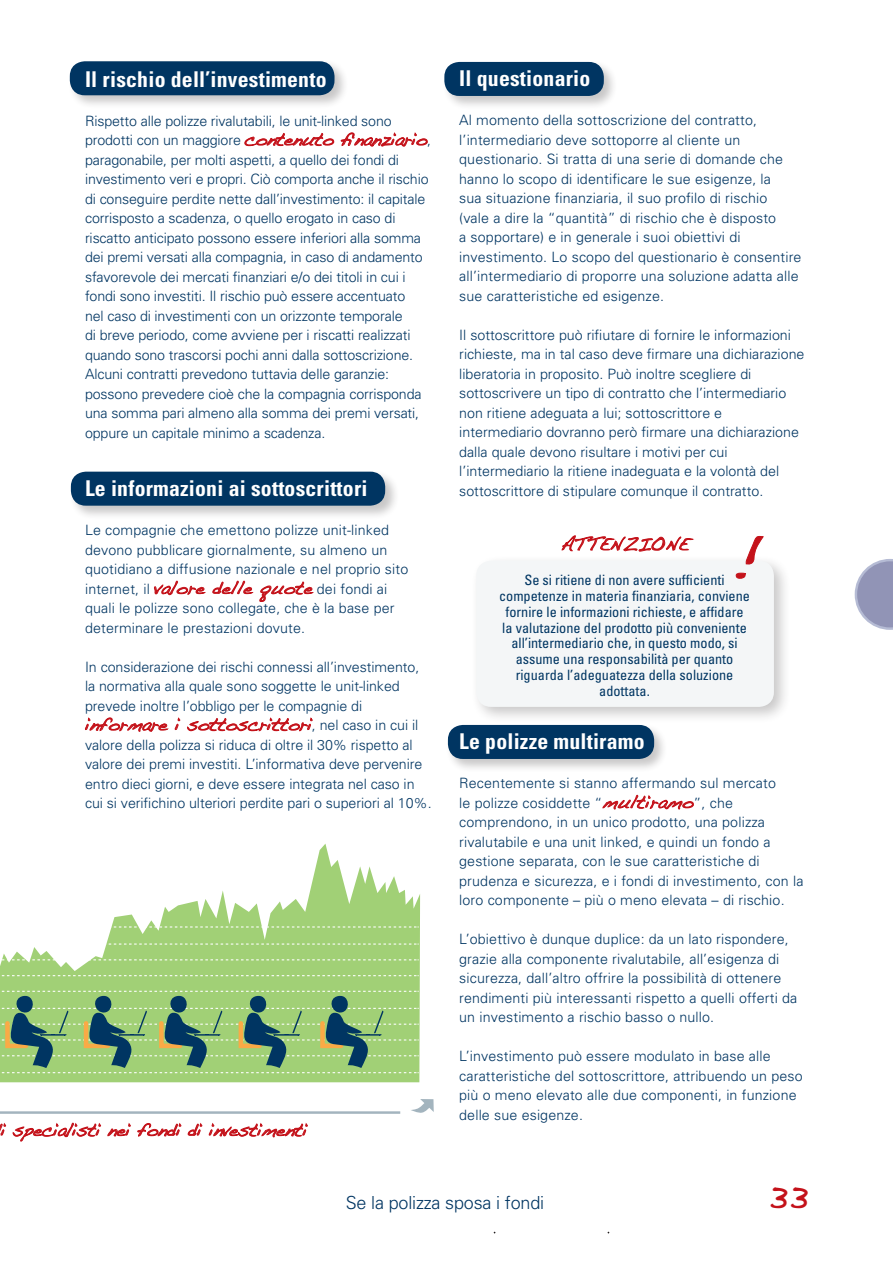
<style>
.page{position:relative;width:893px;height:1263px;background:#fff}
.page>*{position:absolute;margin:0;border:0;box-sizing:border-box;transform-origin:0 0}
.t1{font:60px "Handwriting Dakota";color:#c4121a;scale:1.3 1}
.t2{font:45px "Handwriting Dakota";color:#c4121a}
.t3{font:700 condensed 21.75px "Univers";letter-spacing:.01em;color:#fff}
.t4{font:18px "Handwriting Dakota";letter-spacing:-.005em;color:#c4121a}
.t5{font:300 18px "Univers";letter-spacing:-.01em;color:#003562}
.t6{font:300 14.25px/19.5px "Univers";color:#003562}
.t7{font:condensed 14.25px/15.8px "Univers";color:#003562;text-align:center}
.s1{font-family:"Handwriting Dakota";font-weight:400;font-size:18px;color:#c4121a}
.s2{font-family:"Univers";font-weight:300;font-size:14.25px;color:#003562}
</style>
<div class="page">
<div style="left:446px;top:723px;width:222px;height:50px;background:#231f20;opacity:.25"></div>
<div style="left:448px;top:725px;width:206px;height:34px;background:#003562;border-radius:15px"></div>
<div style="left:442px;top:60px;width:176px;height:50px;background:#231f20;opacity:.25"></div>
<div style="left:444px;top:62px;width:160px;height:34px;background:#003562;border-radius:15px"></div>
<svg style="left:602px;top:795px;width:92px;height:15px"></svg>
<div style="left:69px;top:469px;width:330px;height:51px;background:#231f20;opacity:.25"></div>
<div style="left:71px;top:472px;width:314px;height:34px;background:#003562;border-radius:15px"></div>
<div style="left:68px;top:59px;width:280px;height:50px;background:#231f20;opacity:.25"></div>
<div style="left:70px;top:61px;width:264px;height:34px;background:#003562;border-radius:15px"></div>
<svg style="left:244px;top:133px;width:90px;height:13px"></svg>
<svg style="left:341px;top:132px;width:87px;height:15px"></svg>
<svg style="left:154px;top:580px;width:52px;height:15px"></svg>
<svg style="left:212px;top:580px;width:102px;height:22px"></svg>
<svg style="left:85px;top:717px;width:84px;height:15px"></svg>
<svg style="left:175px;top:717px;width:5px;height:13px"></svg>
<svg style="left:187px;top:717px;width:126px;height:14px"></svg>
<div style="left:471px;top:555px;width:320px;height:170px;background:#231f20;opacity:.25"></div>
<div style="left:476px;top:561px;width:298px;height:146px;background:#f4f6f7;border-radius:15px"></div>
<svg style="left:562px;top:535px;width:132px;height:17px"></svg>
<svg style="left:0;top:1123px;width:6px;height:13px"></svg>
<svg style="left:13px;top:1122px;width:88px;height:19px"></svg>
<svg style="left:107px;top:1123px;width:24px;height:14px"></svg>
<svg style="left:137px;top:1123px;width:45px;height:14px"></svg>
<svg style="left:188px;top:1123px;width:14px;height:13px"></svg>
<svg style="left:209px;top:1123px;width:99px;height:14px"></svg>
<hr style="left:0;top:1111px;width:400px;height:3px;background:#a3b4be">
<svg style="left:0;top:844px;width:420px;height:238px;fill:#a2d077"></svg>
<svg style="left:0;top:943px;width:419px;height:1px"></svg>
<svg style="left:0;top:926px;width:419px;height:1px"></svg>
<svg style="left:0;top:959px;width:419px;height:1px"></svg>
<svg style="left:0;top:975px;width:419px;height:1px"></svg>
<svg style="left:411px;top:1099px;width:23px;height:14px"></svg>
<svg style="left:0;top:991px;width:419px;height:82px;background:#84b074"></svg>
<svg style="left:735px;top:536px;width:29px;height:43px"></svg>
<svg style="left:855px;top:559px;width:38px;height:71px"></svg>
<h3 class="t3" style="left:85px;top:66px;width:243px">Il rischio dell’investimento</h3>
<p class="t6" style="left:85px;top:111px;width:347px">Rispetto alle polizze rivalutabili, le unit-linked sono prodotti con un maggiore <span class="s1">contenuto finanziario</span>, paragonabile, per molti aspetti, a quello dei fondi di investimento veri e propri. Ciò comporta anche il rischio di conseguire perdite nette dall’investimento: il capitale corrisposto a scadenza, o quello erogato in caso di riscatto anticipato possono essere inferiori alla somma dei premi versati alla compagnia, in caso di andamento sfavorevole dei mercati finanziari e/o dei titoli in cui i fondi sono investiti. Il rischio può essere accentuato<br>nel caso di investimenti con un orizzonte temporale<br>di breve periodo, come avviene per i riscatti realizzati quando sono trascorsi pochi anni dalla sottoscrizione.<br>Alcuni contratti prevedono tuttavia delle garanzie: possono prevedere cioè che la compagnia corrisponda una somma pari almeno alla somma dei premi versati, oppure un capitale minimo a scadenza.</p>
<h3 class="t3" style="left:85px;top:475px;width:284px">Le informazioni ai sottoscrittori</h3>
<p class="t6" style="left:85px;top:520px;width:325px">Le compagnie che emettono polizze unit-linked devono pubblicare giornalmente, su almeno un quotidiano a diffusione nazionale e nel proprio sito internet, il <span class="s1">valore delle quote</span> dei fondi ai quali le polizze sono collegate, che è la base per determinare le prestazioni dovute.</p>
<p class="t6" style="left:85px;top:657px;width:336px">In considerazione dei rischi connessi all’investimento, la normativa alla quale sono soggette le unit-linked prevede inoltre l’obbligo per le compagnie di</p>
<p class="t4" style="left:85px;top:713px;width:335px">informare i sottoscrittori<span class="s2">, nel caso in cui il</span></p>
<p class="t6" style="left:85px;top:735px;width:348px">valore della polizza si riduca di oltre il 30% rispetto al valore dei premi investiti. L’informativa deve pervenire entro dieci giorni, e deve essere integrata nel caso in cui si verifichino ulteriori perdite pari o superiori al 10%.</p>
<p class="t4" style="left:1px;top:1119px;width:308px">i specialisti nei fondi di investimenti</p>
<h3 class="t3" style="left:459px;top:65px;width:133px">Il questionario</h3>
<p class="t6" style="left:459px;top:110px;width:344px">Al momento della sottoscrizione del contratto, l’intermediario deve sottoporre al cliente un questionario. Si tratta di una serie di domande che hanno lo scopo di identificare le sue esigenze, la<br>sua situazione finanziaria, il suo profilo di rischio<br>(vale a dire la “quantità” di rischio che è disposto<br>a sopportare) e in generale i suoi obiettivi di investimento. Lo scopo del questionario è consentire all’intermediario di proporre una soluzione adatta alle sue caratteristiche ed esigenze.</p>
<p class="t6" style="left:459px;top:325px;width:347px">Il sottoscrittore può rifiutare di fornire le informazioni richieste, ma in tal caso deve firmare una dichiarazione liberatoria in proposito. Può inoltre scegliere di sottoscrivere un tipo di contratto che l’intermediario non ritiene adeguata a lui; sottoscrittore e intermediario dovranno però firmare una dichiarazione dalla quale devono risultare i motivi per cui l’intermediario la ritiene inadeguata e la volontà del sottoscrittore di stipulare comunque il contratto.</p>
<p class="t4" style="left:561px;top:533px;width:129px">ATTENZIONE</p>
<p class="t7" style="left:499px;top:572px;width:252px">Se si ritiene di non avere sufficienti competenze in materia finanziaria, conviene fornire le informazioni richieste, e affidare la valutazione del prodotto più conveniente all’intermediario che, in questo modo, si assume una responsabilità per quanto riguarda l’adeguatezza della soluzione adottata.</p>
<h1 class="t1" style="left:725px;top:523px;width:31px">!</h1>
<h3 class="t3" style="left:459px;top:728px;width:187px">Le polizze multiramo</h3>
<p class="t6" style="left:459px;top:773px;width:346px">Recentemente si stanno affermando sul mercato<br>le polizze cosiddette “<span class="s1">multiramo</span>”, che comprendono, in un unico prodotto, una polizza rivalutabile e una unit linked, e quindi un fondo a gestione separata, con le sue caratteristiche di prudenza e sicurezza, e i fondi di investimento, con la loro componente – più o meno elevata – di rischio.</p>
<p class="t6" style="left:459px;top:929px;width:340px">L’obiettivo è dunque duplice: da un lato rispondere, grazie alla componente rivalutabile, all’esigenza di sicurezza, dall’altro offrire la possibilità di ottenere rendimenti più interessanti rispetto a quelli offerti da un investimento a rischio basso o nullo.</p>
<p class="t6" style="left:459px;top:1046px;width:345px">L’investimento può essere modulato in base alle caratteristiche del sottoscrittore, attribuendo un peso più o meno elevato alle due componenti, in funzione delle sue esigenze.</p>
<p class="t5" style="left:346px;top:1191px;width:200px">Se la polizza sposa i fondi</p>
<h2 class="t2" style="left:767px;top:1165px;width:42px">33</h2>
</div>
